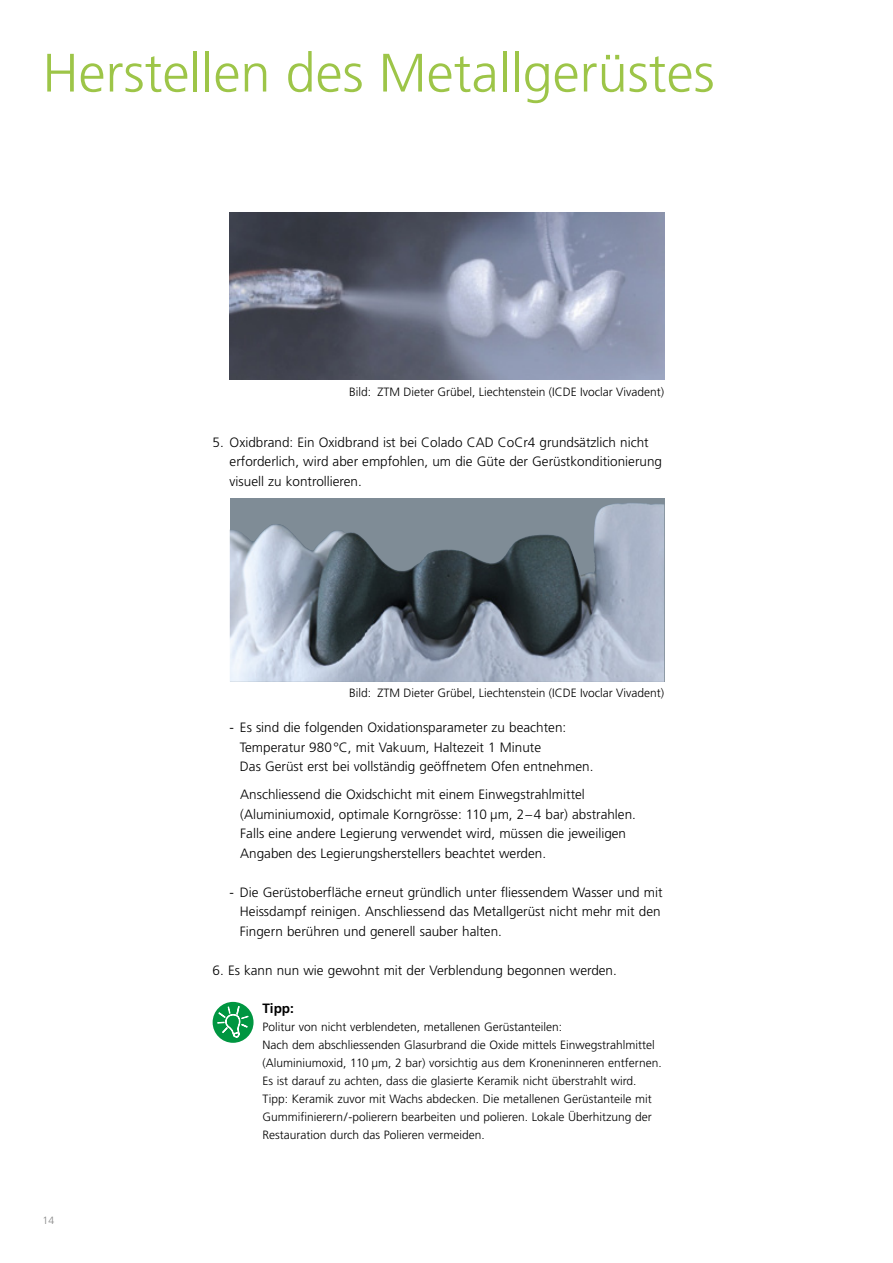
<style>
.page{position:relative;width:893px;height:1263px;background:#fff}
.page>*{position:absolute;margin:0;border:0;box-sizing:border-box;transform-origin:0 0}
.t1{font:300 54px "Frutiger";color:#9dc548}
.t2{font:300 13.5px/19.5px "Frutiger";color:#000}
.t3{font:700 13.5px "Frutiger";color:#000}
.t4{font:300 12px/18px "Frutiger";color:#000}
.t5{font:300 10.5px "Frutiger";color:#878787}
</style>
<div class="page">
<svg style="left:230px;top:499px;width:434px;height:183px;background:#7f8a96"></svg>
<img style="left:578px;top:503px;width:51px;height:72px">
<div style="left:213px;top:1002px;width:41px;height:41px;background:#009641;border-radius:50%"></div>
<svg style="left:217px;top:1001px;width:32px;height:42px"></svg>
<img style="left:230px;top:213px;width:434px;height:167px">
<h1 class="t1" style="left:43px;top:42px;width:674px">Herstellen des Metallgerüstes</h1>
<p class="t4" style="left:349px;top:383px;width:317px">Bild: ZTM Dieter Grübel, Liechtenstein (ICDE Ivoclar Vivadent)</p>
<p class="t2" style="left:230px;top:432px;width:434px;text-indent:-17px">5. Oxidbrand: Ein Oxidbrand ist bei Colado CAD CoCr4 grundsätzlich nicht erforderlich, wird aber empfohlen, um die Güte der Gerüstkonditionierung visuell zu kontrollieren.</p>
<p class="t5" style="left:43px;top:1214px;width:13px">14</p>
<p class="t4" style="left:349px;top:684px;width:317px">Bild: ZTM Dieter Grübel, Liechtenstein (ICDE Ivoclar Vivadent)</p>
<p class="t2" style="left:240px;top:718px;width:355px;text-indent:-10px">- Es sind die folgenden Oxidationsparameter zu beachten:<br>Temperatur 980°C, mit Vakuum, Haltezeit 1 Minute<br>Das Gerüst erst bei vollständig geöffnetem Ofen entnehmen.</p>
<p class="t2" style="left:240px;top:785px;width:397px">Anschliessend die Oxidschicht mit einem Einwegstrahlmittel (Aluminiumoxid, optimale Korngrösse: 110 μm, 2–4 bar) abstrahlen.<br>Falls eine andere Legierung verwendet wird, müssen die jeweiligen Angaben des Legierungsherstellers beachtet werden.</p>
<p class="t2" style="left:240px;top:882px;width:424px;text-indent:-10px">- Die Gerüstoberfläche erneut gründlich unter fliessendem Wasser und mit<br>Heissdampf reinigen. Anschliessend das Metallgerüst nicht mehr mit den<br>Fingern berühren und generell sauber halten.</p>
<p class="t2" style="left:213px;top:960px;width:406px">6. Es kann nun wie gewohnt mit der Verblendung begonnen werden.</p>
<p class="t3" style="left:262px;top:1001px;width:33px">Tipp:</p>
<p class="t4" style="left:262px;top:1018px;width:401px">Politur von nicht verblendeten, metallenen Gerüstanteilen:<br>Nach dem abschliessenden Glasurbrand die Oxide mittels Einwegstrahlmittel (Aluminiumoxid, 110 μm, 2 bar) vorsichtig aus dem Kroneninneren entfernen.<br>Es ist darauf zu achten, dass die glasierte Keramik nicht überstrahlt wird.<br>Tipp: Keramik zuvor mit Wachs abdecken. Die metallenen Gerüstanteile mit Gummifinierern/-polierern bearbeiten und polieren. Lokale Überhitzung der Restauration durch das Polieren vermeiden.</p>
</div>
